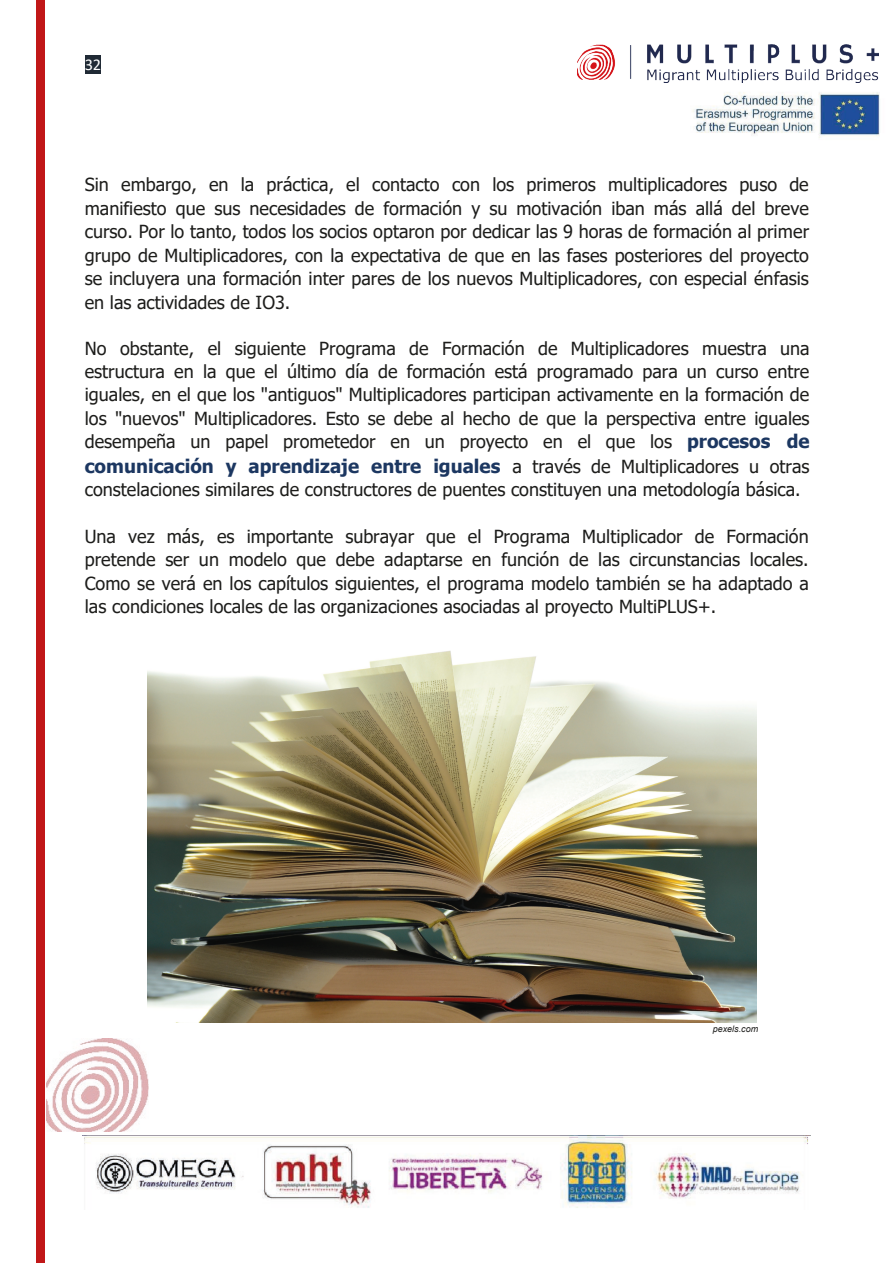
<style>
.page{position:relative;width:893px;height:1263px;background:#fff}
.page>*{position:absolute;margin:0;border:0;box-sizing:border-box;transform-origin:0 0}
.t1{font:700 18.75px "Tahoma";color:#1c3761}
.t2{font:18px/23.4px "Tahoma";color:#1d1d1b;text-align:justify}
.t3{font:16.5px "Calibri";color:#fff}
.t4{font:italic 9px "Arial";color:#1d1d1b}
.s1{font-weight:700;font-size:18.75px;color:#1c3761}
.s2{font-weight:400;font-size:18px;color:#1d1d1b}
</style>
<div class="page">
<div style="left:85px;top:56px;width:16px;height:18px;background:#202a35"></div>
<img style="left:83px;top:1135px;width:727px;height:73px">
<img style="left:46px;top:1038px;width:103px;height:93px">
<div style="left:36px;top:0;width:9px;height:1263px;background:#c11718"></div>
<img style="left:577px;top:44px;width:301px;height:38px">
<img style="left:692px;top:92px;width:188px;height:46px">
<img style="left:148px;top:651px;width:609px;height:372px">
<p class="t3" style="left:85px;top:53px;width:18px">32</p>
<p class="t2" style="left:85px;top:174px;width:726px">Sin embargo, en la práctica, el contacto con los primeros multiplicadores puso de manifiesto que sus necesidades de formación y su motivación iban más allá del breve curso. Por lo tanto, todos los socios optaron por dedicar las 9 horas de formación al primer grupo de Multiplicadores, con la expectativa de que en las fases posteriores del proyecto se incluyera una formación inter pares de los nuevos Multiplicadores, con especial énfasis en las actividades de IO3.</p>
<p class="t2" style="left:85px;top:338px;width:726px">No obstante, el siguiente Programa de Formación de Multiplicadores muestra una estructura en la que el último día de formación está programado para un curso entre iguales, en el que los "antiguos" Multiplicadores participan activamente en la formación de los "nuevos" Multiplicadores. Esto se debe al hecho de que la perspectiva entre iguales desempeña un papel prometedor en un proyecto en el que los <span class="s1">procesos de</span></p>
<p class="t1" style="left:85px;top:453px;width:726px">comunicación y aprendizaje entre iguales <span class="s2">a través de Multiplicadores u otras</span></p>
<p class="t2" style="left:85px;top:479px;width:717px">constelaciones similares de constructores de puentes constituyen una metodología básica.</p>
<p class="t2" style="left:85px;top:525px;width:726px">Una vez más, es importante subrayar que el Programa Multiplicador de Formación pretende ser un modelo que debe adaptarse en función de las circunstancias locales.<br>Como se verá en los capítulos siguientes, el programa modelo también se ha adaptado a las condiciones locales de las organizaciones asociadas al proyecto MultiPLUS+.</p>
<p class="t4" style="left:713px;top:1022px;width:47px">pexels.com</p>
</div>
